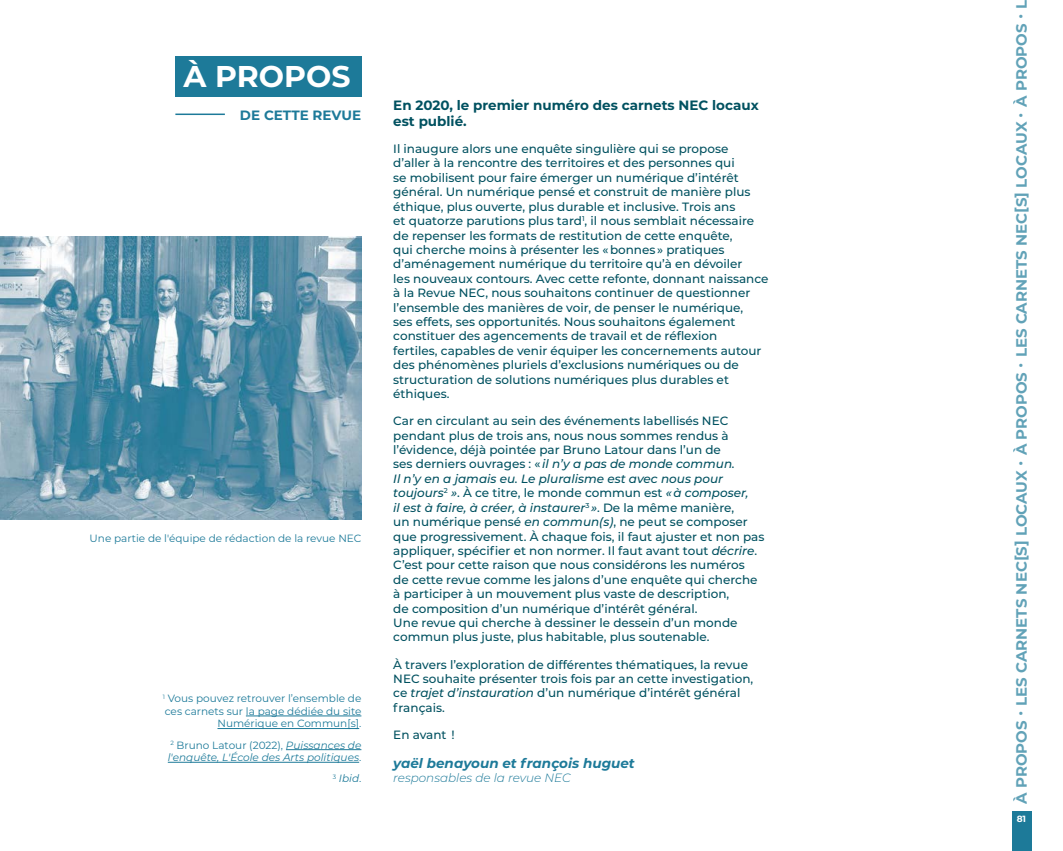
<style>
.page{position:relative;width:1063px;height:851px;background:#fff}
.page>*{position:absolute;margin:0;border:0;box-sizing:border-box;transform-origin:0 0}
.t1{font:700 30px "Montserrat";color:#fff}
.t2{font:700 15px "Montserrat";color:#1d7a99}
.t3{font:700 13.5px/16.2px "Montserrat";color:#005160}
.t4{font:italic 700 13.5px "Montserrat";color:#1d7a99}
.t5{font:700 13.5px "Montserrat";color:#1d7a99}
.t6{font:500 12px/14.4px "Montserrat";color:#005160}
.t7{font:italic 300 12px "Montserrat";color:#1d7a99}
.t8{font:10.5px/12.6px "Montserrat";color:#1d7a99;text-align:right}
.t9{font:italic 10.5px/12.6px "Montserrat";color:#1d7a99}
.t10{font:700 9px "Montserrat";color:#fff}
.s1{font-style:normal}
.s2{font-style:italic}
.s3{font-size:16.5px}
</style>
<div class="page">
<div style="left:1012px;top:810px;width:19px;height:40px;background:#1d7a99"></div>
<img style="left:0;top:237px;width:361px;height:282px">
<div style="left:175px;top:56px;width:186px;height:41px;background:#1d7a99"></div>
<hr style="left:175px;top:113px;width:50px;height:2px;background:#1d7a99">
<hr style="left:246px;top:715px;width:115px;height:1px;background:#1d7a99">
<hr style="left:217px;top:728px;width:142px;height:1px;background:#1d7a99">
<hr style="left:286px;top:749px;width:75px;height:1px;background:#1d7a99">
<hr style="left:168px;top:761px;width:191px;height:1px;background:#1d7a99">
<h1 class="t1" style="left:184px;top:55px;width:168px">À PROPOS</h1>
<p class="t5" style="left:240px;top:106px;width:123px">DE CETTE REVUE</p>
<p class="t8" style="left:90px;top:531px;width:273px">Une partie de l'équipe de rédaction de la revue NEC</p>
<p class="t8" style="left:163px;top:691px;width:200px"><sup>1</sup> Vous pouvez retrouver l’ensemble de ces carnets sur la page dédiée du site<br>Numérique en Commun[s].</p>
<p class="t9" style="left:168px;top:738px;width:195px"><sup>2</sup> <span class="s1">Bruno Latour (2022),</span> Puissances de l'enquête, L'École des Arts politiques<span class="s1">.</span></p>
<p class="t9" style="left:333px;top:771px;width:30px"><sup>3</sup> Ibid<span class="s1">.</span></p>
<p class="t3" style="left:393px;top:96px;width:367px">En 2020, le premier numéro des carnets NEC locaux est publié.</p>
<p class="t6" style="left:393px;top:141px;width:377px">Il inaugure alors une enquête singulière qui se propose<br>d’aller à la rencontre des territoires et des personnes qui<br>se mobilisent pour faire émerger un numérique d’intérêt général. Un numérique pensé et construit de manière plus éthique, plus ouverte, plus durable et inclusive. Trois ans<br>et quatorze parutions plus tard<sup>1</sup>, il nous semblait nécessaire de repenser les formats de restitution de cette enquête,<br>qui cherche moins à présenter les « bonnes » pratiques d’aménagement numérique du territoire qu’à en dévoiler<br>les nouveaux contours. Avec cette refonte, donnant naissance à la Revue NEC, nous souhaitons continuer de questionner l’ensemble des manières de voir, de penser le numérique,<br>ses effets, ses opportunités. Nous souhaitons également constituer des agencements de travail et de réflexion<br>fertiles, capables de venir équiper les concernements autour des phénomènes pluriels d’exclusions numériques ou de structuration de solutions numériques plus durables et éthiques.</p>
<p class="t6" style="left:393px;top:413px;width:373px">Car en circulant au sein des événements labellisés NEC pendant plus de trois ans, nous nous sommes rendus à l’évidence, déjà pointée par Bruno Latour dans l’un de<br>ses derniers ouvrages : « <span class="s2">il n’y a pas de monde commun.<br>Il n’y en a jamais eu. Le pluralisme est avec nous pour toujours</span><sup>2</sup> <span class="s2">»</span>. À ce titre, le monde commun est <span class="s2">« à composer,<br>il est à faire, à créer, à instaurer</span><sup>3</sup> <span class="s2">»</span>. De la même manière,<br>un numérique pensé <span class="s2">en commun(s)</span>, ne peut se composer que progressivement. À chaque fois, il faut ajuster et non pas appliquer, spécifier et non normer. Il faut avant tout <span class="s2">décrire</span>.<br>C’est pour cette raison que nous considérons les numéros<br>de cette revue comme les jalons d’une enquête qui cherche à participer à un mouvement plus vaste de description,<br>de composition d’un numérique d’intérêt général.<br>Une revue qui cherche à dessiner le dessein d’un monde commun plus juste, plus habitable, plus soutenable.</p>
<p class="t6" style="left:393px;top:656px;width:361px">À travers l’exploration de différentes thématiques, la revue NEC souhaite présenter trois fois par an cette investigation, ce <span class="s2">trajet d’instauration</span> d’un numérique d’intérêt général français.</p>
<p class="t6" style="left:393px;top:726px;width:63px">En avant !</p>
<p class="t4" style="left:393px;top:753px;width:243px">yaël benayoun et françois huguet</p>
<p class="t7" style="left:393px;top:769px;width:179px">responsables de la revue NEC</p>
<p class="t2" style="left:1011px;top:803px;width:805px;rotate:-90deg">À PROPOS <span class="s3">·</span> LES CARNETS NEC[S] LOCAUX <span class="s3">·</span> À PROPOS <span class="s3">·</span> LES CARNETS NEC[S] LOCAUX <span class="s3">·</span> À PROPOS <span class="s3">·</span> L</p>
<p class="t10" style="left:1017px;top:811px;width:11px">81</p>
</div>
